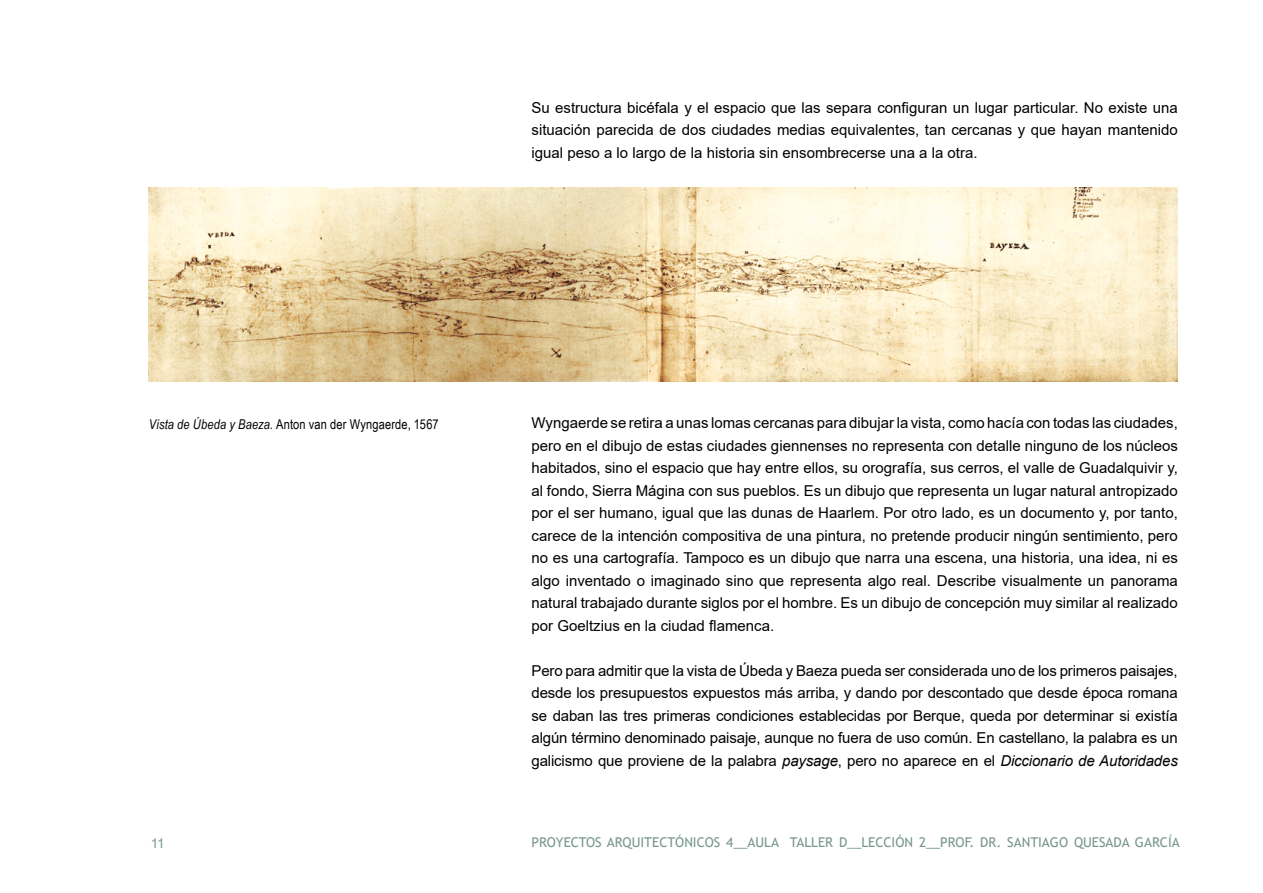
<style>
.page{position:relative;width:1263px;height:893px;background:#fff}
.page>*{position:absolute;margin:0;border:0;box-sizing:border-box;transform-origin:0 0}
.t1{font:15px/22.5px "Arial";color:#000;text-align:justify}
.t2{font:13.5px "Trebuchet MS";color:#78988b}
.t3{font:13.5px "Arial Narrow";letter-spacing:.01em;color:#000}
.t4{font:13.5px "Arial";color:#79998d}
.s1{font-style:italic}
</style>
<div class="page">
<img style="left:149px;top:188px;width:1029px;height:194px">
<p class="t1" style="left:531px;top:96px;width:648px">Su estructura bicéfala y el espacio que las separa configuran un lugar particular. No existe una situación parecida de dos ciudades medias equivalentes, tan cercanas y que hayan mantenido igual peso a lo largo de la historia sin ensombrecerse una a la otra.</p>
<p class="t3" style="left:149px;top:414px;width:291px"><span class="s1">Vista de Úbeda y Baeza</span>. Anton van der Wyngaerde, 1567</p>
<p class="t1" style="left:531px;top:411px;width:648px">Wyngaerde se retira a unas lomas cercanas para dibujar la vista, como hacía con todas las ciudades, pero en el dibujo de estas ciudades giennenses no representa con detalle ninguno de los núcleos habitados, sino el espacio que hay entre ellos, su orografía, sus cerros, el valle de Guadalquivir y, al fondo, Sierra Mágina con sus pueblos. Es un dibujo que representa un lugar natural antropizado por el ser humano, igual que las dunas de Haarlem. Por otro lado, es un documento y, por tanto, carece de la intención compositiva de una pintura, no pretende producir ningún sentimiento, pero no es una cartografía. Tampoco es un dibujo que narra una escena, una historia, una idea, ni es algo inventado o imaginado sino que representa algo real. Describe visualmente un panorama natural trabajado durante siglos por el hombre. Es un dibujo de concepción muy similar al realizado por Goeltzius en la ciudad flamenca.</p>
<p class="t1" style="left:531px;top:659px;width:648px">Pero para admitir que la vista de Úbeda y Baeza pueda ser considerada uno de los primeros paisajes, desde los presupuestos expuestos más arriba, y dando por descontado que desde época romana se daban las tres primeras condiciones establecidas por Berque, queda por determinar si existía algún término denominado paisaje, aunque no fuera de uso común. En castellano, la palabra es un galicismo que proviene de la palabra <span class="s1">paysage</span>, pero no aparece en el <span class="s1">Diccionario de Autoridades</span></p>
<p class="t4" style="left:151px;top:834px;width:16px">11</p>
<p class="t2" style="left:531px;top:833px;width:650px">PROYECTOS ARQUITECTÓNICOS 4__AULA TALLER D__LECCIÓN 2__PROF. DR. SANTIAGO QUESADA GARCÍA</p>
</div>
